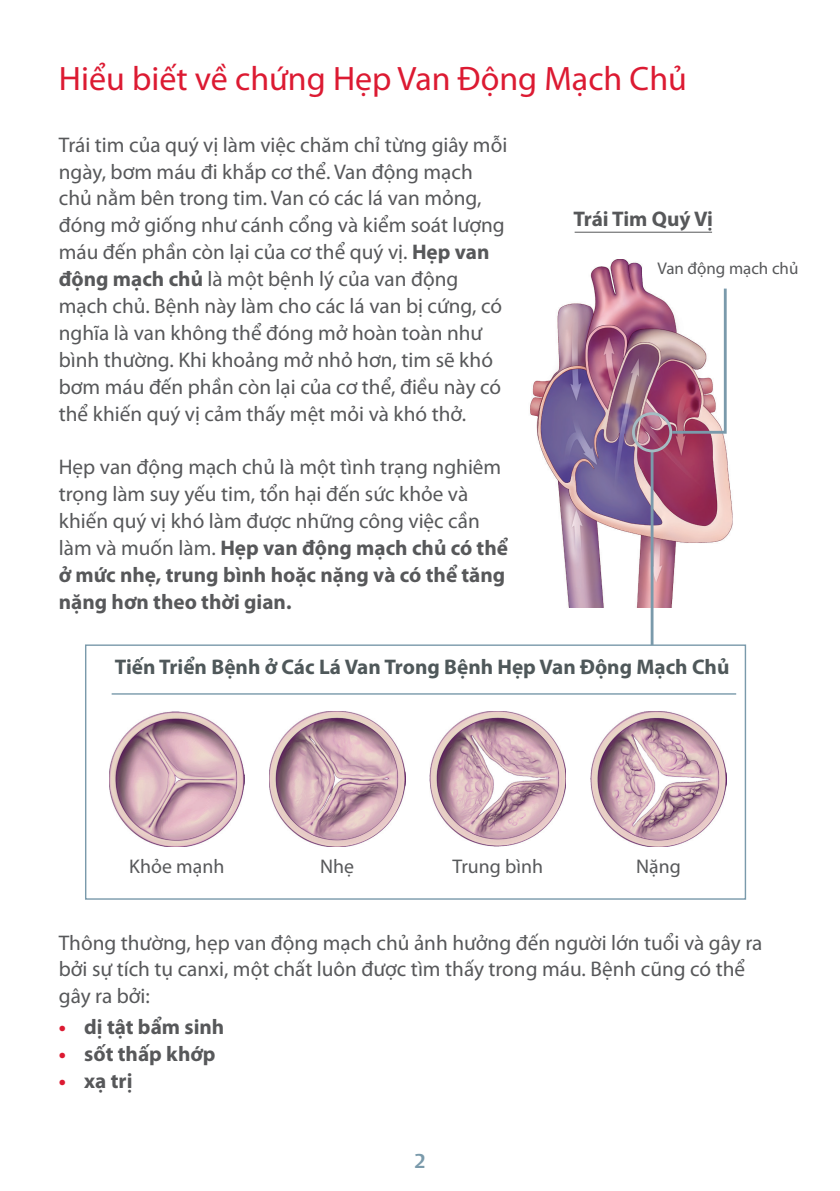
<style>
.page{position:relative;width:840px;height:1191px;background:#fff}
.page>*{position:absolute;margin:0;border:0;box-sizing:border-box;transform-origin:0 0}
.t1{font:34px "Myriad Pro";color:#dc1a32}
.t2{font:21.2px/26.8px "Myriad Pro";color:#57585a}
.t3{font:700 21.2px "Myriad Pro";color:#4f585a}
.t4{font:700 21.2px "Myriad Pro";color:#57585a}
.t5{font:19.8px "Myriad Pro";color:#57585a}
.t6{font:700 19.8px "Vesta Std";color:#7a9aab}
.t7{font:17px "Myriad Pro";color:#57585a}
.s1{font-weight:700}
.s2{color:#dc1a32}
</style>
<div class="page">
<img style="left:530px;top:259px;width:203px;height:349px">
<svg style="left:669px;top:286px;width:58px;height:149px"></svg>
<img style="left:109px;top:711px;width:135px;height:136px">
<img style="left:269px;top:711px;width:136px;height:136px">
<img style="left:429px;top:711px;width:136px;height:135px">
<img style="left:590px;top:711px;width:136px;height:136px">
<hr style="left:112px;top:693px;width:623px;height:1px;background:#7a9aab">
<div style="left:85px;top:644px;width:660px;height:255px;border:1px solid #7a9aab"></div>
<hr style="left:650px;top:450px;width:3px;height:195px;background:#7a9aab">
<div style="left:631px;top:412px;width:40px;height:40px;border:3px solid #a4bcc3;border-radius:50%"></div>
<hr style="left:574px;top:232px;width:137px;height:1px;background:#57585a">
<p class="t1" style="left:59px;top:57px;width:629px">Hiểu biết về chứng Hẹp Van Động Mạch Chủ</p>
<p class="t2" style="left:59px;top:131px;width:449px">Trái tim của quý vị làm việc chăm chỉ từng giây mỗi ngày, bơm máu đi khắp cơ thể. Van động mạch chủ nằm bên trong tim. Van có các lá van mỏng, đóng mở giống như cánh cổng và kiểm soát lượng máu đến phần còn lại của cơ thể quý vị. <span class="s1">Hẹp van động mạch chủ</span> là một bệnh lý của van động mạch chủ. Bệnh này làm cho các lá van bị cứng, có nghĩa là van không thể đóng mở hoàn toàn như bình thường. Khi khoảng mở nhỏ hơn, tim sẽ khó bơm máu đến phần còn lại của cơ thể, điều này có thể khiến quý vị cảm thấy mệt mỏi và khó thở.</p>
<p class="t2" style="left:59px;top:453px;width:450px">Hẹp van động mạch chủ là một tình trạng nghiêm trọng làm suy yếu tim, tổn hại đến sức khỏe và khiến quý vị khó làm được những công việc cần làm và muốn làm. <span class="s1">Hẹp van động mạch chủ có thể ở mức nhẹ, trung bình hoặc nặng và có thể tăng nặng hơn theo thời gian.</span></p>
<p class="t4" style="left:573px;top:205px;width:141px">Trái Tim Quý Vị</p>
<p class="t7" style="left:657px;top:258px;width:142px">Van động mạch chủ</p>
<p class="t3" style="left:115px;top:652px;width:615px">Tiến Triển Bệnh ở Các Lá Van Trong Bệnh Hẹp Van Động Mạch Chủ</p>
<p class="t5" style="left:129px;top:854px;width:96px">Khỏe mạnh</p>
<p class="t5" style="left:320px;top:854px;width:36px">Nhẹ</p>
<p class="t5" style="left:452px;top:854px;width:92px">Trung bình</p>
<p class="t5" style="left:635px;top:854px;width:46px">Nặng</p>
<p class="t2" style="left:59px;top:928px;width:704px">Thông thường, hẹp van động mạch chủ ảnh hưởng đến người lớn tuổi và gây ra bởi sự tích tụ canxi, một chất luôn được tìm thấy trong máu. Bệnh cũng có thể gây ra bởi:</p>
<p class="t4" style="left:59px;top:1013px;width:167px"><span class="s2">•</span> dị tật bẩm sinh</p>
<p class="t4" style="left:59px;top:1040px;width:158px"><span class="s2">•</span> sốt thấp khớp</p>
<p class="t4" style="left:59px;top:1067px;width:75px"><span class="s2">•</span> xạ trị</p>
<p class="t6" style="left:414px;top:1149px;width:13px">2</p>
</div>
